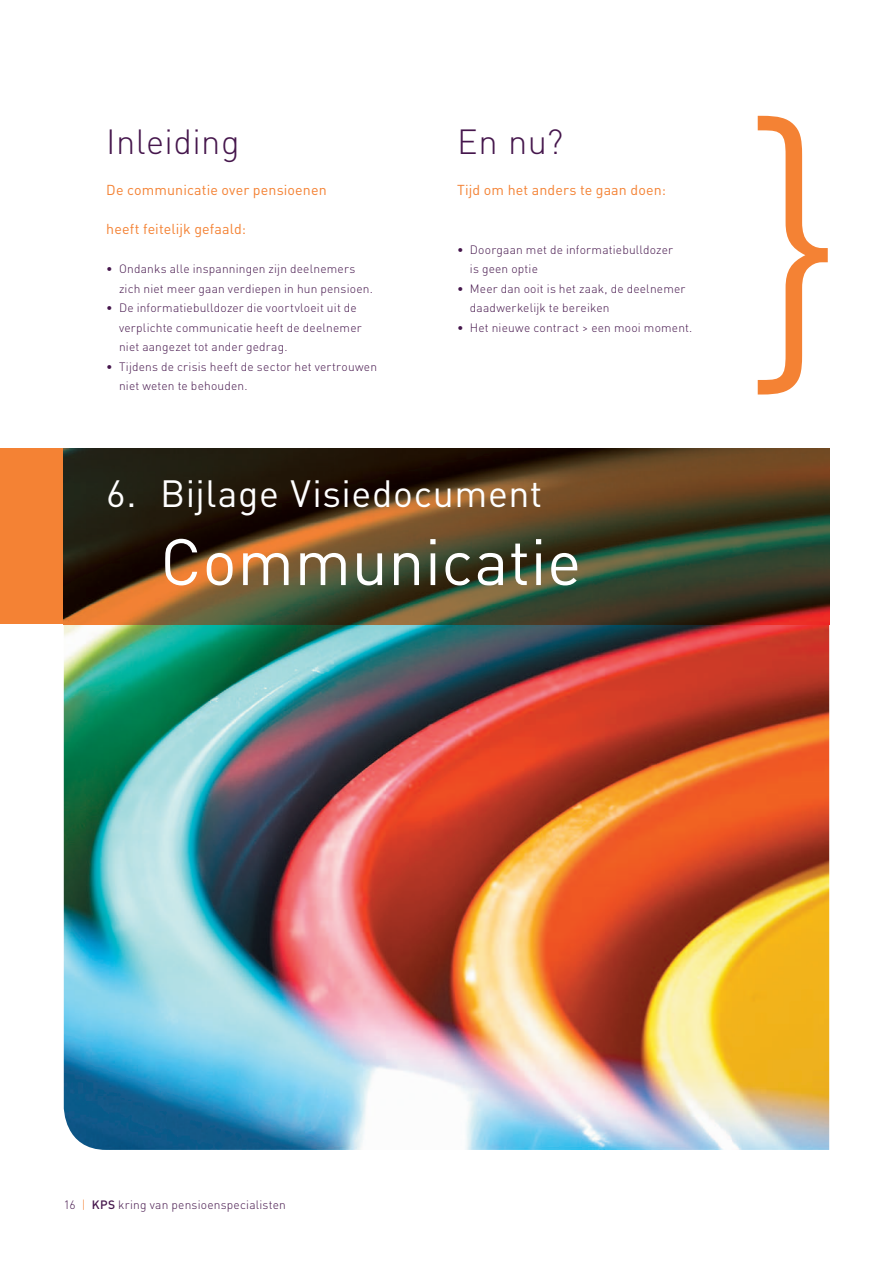
<style>
.page{position:relative;width:893px;height:1263px;background:#fff}
.page>*{position:absolute;margin:0;border:0;box-sizing:border-box;transform-origin:0 0}
.t1{font:300 324.15px "DIN Pro";color:#f48234}
.t2{font:64.5px "DIN Pro";letter-spacing:.005em;color:#fff}
.t3{font:37.5px "DIN Pro";letter-spacing:.015em;color:#fff}
.t4{font:300 34.5px "DIN Pro";letter-spacing:.01em;color:#45164c}
.t5{font:14.25px "DIN Pro";letter-spacing:.005em;color:#f48234}
.t6{font:300 12px/19.5px "DIN Pro";letter-spacing:.015em;color:#45164c}
.s1{color:#f48234}
.s2{font-weight:500}
</style>
<div class="page">
<img style="left:64px;top:448px;width:765px;height:702px">
<div style="left:0;top:449px;width:64px;height:175px;background:#f48234"></div>
<h3 class="t4" style="left:106px;top:118px;width:135px">Inleiding</h3>
<p class="t5" style="left:106px;top:180px;width:222px">De communicatie over pensioenen</p>
<p class="t5" style="left:106px;top:219px;width:141px">heeft feitelijk gefaald:</p>
<p class="t6" style="left:119px;top:258px;width:255px;text-indent:-13px">• Ondanks alle inspanningen zijn deelnemers zich niet meer gaan verdiepen in hun pensioen.</p>
<p class="t6" style="left:119px;top:297px;width:244px;text-indent:-13px">• De informatiebulldozer die voortvloeit uit de verplichte communicatie heeft de deelnemer niet aangezet tot ander gedrag.</p>
<p class="t6" style="left:119px;top:356px;width:260px;text-indent:-13px">• Tijdens de crisis heeft de sector het vertrouwen niet weten te behouden.</p>
<h3 class="t4" style="left:457px;top:118px;width:108px">En nu?</h3>
<p class="t5" style="left:457px;top:180px;width:210px">Tijd om het anders te gaan doen:</p>
<p class="t6" style="left:470px;top:239px;width:205px;text-indent:-13px">• Doorgaan met de informatiebulldozer is geen optie</p>
<p class="t6" style="left:470px;top:278px;width:217px;text-indent:-13px">• Meer dan ooit is het zaak, de deelnemer daadwerkelijk te bereiken</p>
<p class="t6" style="left:457px;top:317px;width:237px">• Het nieuwe contract &gt; een mooi moment.</p>
<h3 class="t3" style="left:106px;top:468px;width:437px">6. Bijlage Visiedocument</h3>
<h2 class="t2" style="left:160px;top:518px;width:422px">Communicatie</h2>
<h1 class="t1" style="left:741px;top:33px;width:104px">}</h1>
<p class="t6" style="left:64px;top:1194px;width:224px">16 <span class="s1">|</span> <span class="s2">KPS</span> kring van pensioenspecialisten</p>
</div>
